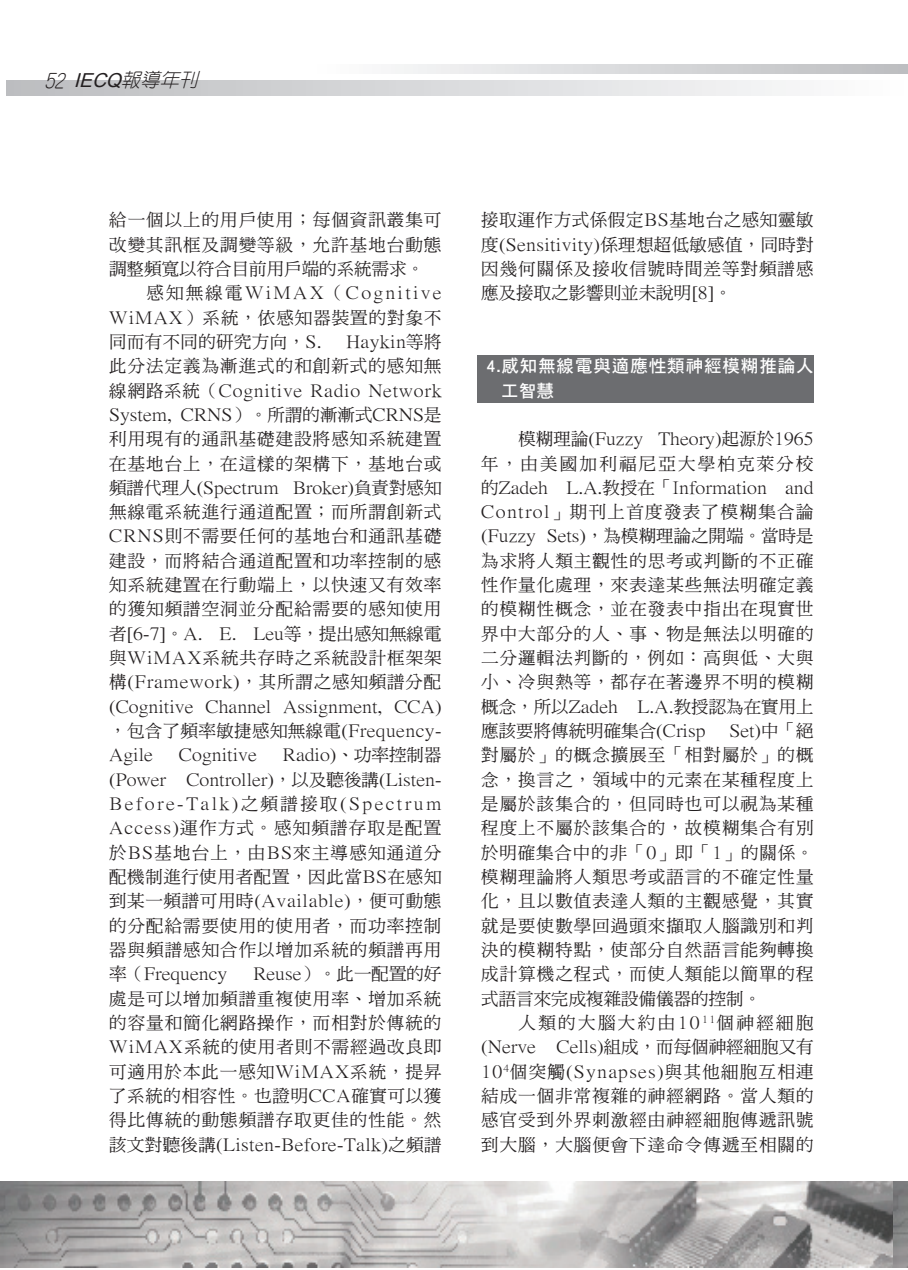
<style>
.page{position:relative;width:908px;height:1270px;background:#fff}
.page>*{position:absolute;margin:0;border:0;box-sizing:border-box;transform-origin:0 0}
.t1{font:italic 300 19.25px "Yen Round";color:#231f20}
.t2{font:17.5px/24.3px "DF Ming Md HK BF";letter-spacing:.06em;color:#231f20;text-align:justify}
.t3{font:17.5px "DF Ming Md HK BF";color:#231f20}
.t4{font:17.5px/24.3px "DF Hei Std W7";letter-spacing:.055em;color:#fff}
.t5{font:17.5px "DF Ming Md HK BF";letter-spacing:.125em;color:#231f20}
.t6{font:17.5px "DF Ming Md HK BF";letter-spacing:.02em;color:#231f20}
.s1{font-family:"Arial";font-weight:400}
</style>
<div class="page">
<img style="left:1px;top:1181px;width:892px;height:86px">
<img style="left:893px;top:1181px;width:15px;height:86px">
<svg style="left:395px;top:65px;width:513px;height:8px;background:#d7d8da"></svg>
<svg style="left:6px;top:80px;width:780px;height:15px;background:#d7d8da"></svg>
<div style="left:477px;top:355px;width:337px;height:47px;background:#6c6d70"></div>
<p class="t1" style="left:45px;top:70px;width:160px">52 <span class="s1">IECQ</span>報導年刊</p>
<p class="t2" style="left:109px;top:209px;width:334px">給一個以上的用戶使用；每個資訊叢集可</p>
<p class="t2" style="left:109px;top:233px;width:334px">改變其訊框及調變等級，允許基地台動態</p>
<p class="t3" style="left:109px;top:260px;width:316px">調整頻寬以符合目前用戶端的系統需求。</p>
<p class="t5" style="left:146px;top:284px;width:297px">感知無線電WiMAX（Cognitive</p>
<p class="t2" style="left:109px;top:306px;width:334px">WiMAX）系統，依感知器裝置的對象不</p>
<p class="t6" style="left:109px;top:333px;width:214px">同而有不同的研究方向，S.</p>
<p class="t2" style="left:109px;top:330px;width:334px;text-indent:237px">Haykin等將此分法定義為漸進式的和創新式的感知無線網路系統（Cognitive Radio Network System, CRNS）。所謂的漸漸式CRNS是利用現有的通訊基礎建設將感知系統建置在基地台上，在這樣的架構下，基地台或頻譜代理人(Spectrum Broker)負責對感知無線電系統進行通道配置；而所謂創新式CRNS則不需要任何的基地台和通訊基礎建設，而將結合通道配置和功率控制的感知系統建置在行動端上，以快速又有效率的獲知頻譜空洞並分配給需要的感知使用者[6-7]。A. E. Leu等，提出感知無線電與WiMAX系統共存時之系統設計框架架構(Framework)，其所謂之感知頻譜分配(Cognitive Channel Assignment, CCA)，包含了頻率敏捷感知無線電(Frequency-Agile</p>
<p class="t2" style="left:109px;top:744px;width:334px;text-indent:174px">Radio)、功率控制器(Power Controller)，以及聽後講(Listen-Before-Talk)之頻譜接取(Spectrum Access)運作方式。感知頻譜存取是配置於BS基地台上，由BS來主導感知通道分配機制進行使用者配置，因此當BS在感知到某一頻譜可用時(Available)，便可動態的分配給需要使用的使用者，而功率控制器與頻譜感知合作以增加系統的頻譜再用率（Frequency</p>
<p class="t3" style="left:179px;top:746px;width:79px">Cognitive</p>
<p class="t2" style="left:109px;top:963px;width:334px;text-indent:144px">Reuse）。此一配置的好處是可以增加頻譜重複使用率、增加系統的容量和簡化網路操作，而相對於傳統的WiMAX系統的使用者則不需經過改良即可適用於本此一感知WiMAX系統，提昇了系統的相容性。也證明CCA確實可以獲得比傳統的動態頻譜存取更佳的性能。然該文對聽後講(Listen-Before-Talk)之頻譜</p>
<p class="t2" style="left:481px;top:209px;width:334px">接取運作方式係假定BS基地台之感知靈敏度(Sensitivity)係理想超低敏感值，同時對因幾何關係及接收信號時間差等對頻譜感應及接取之影響則並未說明[8]。</p>
<p class="t4" style="left:501px;top:353px;width:314px;text-indent:-15px">4.感知無線電與適應性類神經模糊推論人工智慧</p>
<p class="t2" style="left:481px;top:428px;width:334px;text-indent:37px">模糊理論(Fuzzy Theory)起源於1965年，由美國加利福尼亞大學柏克萊分校的Zadeh L.A.教授在「Information and Control」期刊上首度發表了模糊集合論(Fuzzy Sets)，為模糊理論之開端。當時是為求將人類主觀性的思考或判斷的不正確性作量化處理，來表達某些無法明確定義的模糊性概念，並在發表中指出在現實世界中大部分的人、事、物是無法以明確的二分邏輯法判斷的，例如：高與低、大與小、冷與熱等，都存在著邊界不明的模糊概念，所以Zadeh L.A.教授認為在實用上應該要將傳統明確集合(Crisp</p>
<p class="t2" style="left:481px;top:719px;width:334px;text-indent:248px">Set)中「絕對屬於」的概念擴展至「相對屬於」的概念，換言之，領域中的元素在某種程度上是屬於該集合的，但同時也可以視為某種程度上不屬於該集合的，故模糊集合有別於明確集合中的非「0」即「1」的關係。模糊理論將人類思考或語言的不確定性量化，且以數值表達人類的主觀感覺，其實就是要使數學回過頭來擷取人腦識別和判決的模糊特點，使部分自然語言能夠轉換成計算機之程式，而使人類能以簡單的程式語言來完成複雜設備儀器的控制。</p>
<p class="t2" style="left:481px;top:1011px;width:334px;text-indent:37px">人類的大腦大約由10<sup>11</sup>個神經細胞(Nerve Cells)組成，而每個神經細胞又有10<sup>4</sup>個突觸(Synapses)與其他細胞互相連結成一個非常複雜的神經網路。當人類的感官受到外界刺激經由神經細胞傳遞訊號到大腦，大腦便會下達命令傳遞至相關的</p>
</div>
